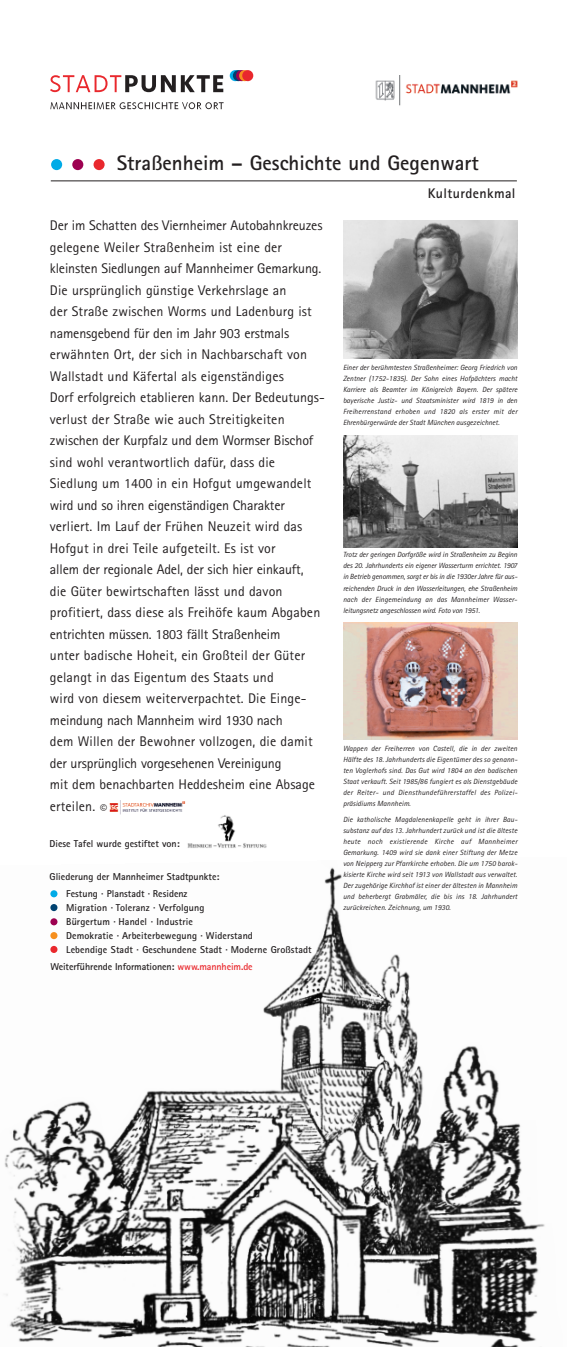
<style>
.page{position:relative;width:567px;height:1347px;background:#fff}
.page>*{position:absolute;margin:0;border:0;box-sizing:border-box;transform-origin:0 0}
.t1{font:700 21px "Rotis Sans Serif";color:#231f20}
.t2{font:14px/21.5px "Rotis Sans Serif";letter-spacing:.01em;color:#231f20}
.t3{font:700 14px "Rotis Sans Serif";letter-spacing:.025em;color:#231f20}
.t4{font:300 14px "Rotis Sans Serif";color:#231f20}
.t5{font:700 10px/14px "Rotis Sans Serif";letter-spacing:.01em;color:#231f20}
.t6{font:700 10px "Rotis Sans Serif";letter-spacing:-.01em;color:#231f20}
.t7{font:italic 7.5px/11px "Rotis Sans Serif";letter-spacing:.01em;color:#231f20}
.t8{font:italic 7.5px/11px "Rotis Sans Serif";letter-spacing:-.01em;color:#231f20}
.s1{color:#e9282d}
</style>
<div class="page">
<img style="left:4px;top:867px;width:541px;height:479px">
<svg style="left:230px;top:70px;width:11px;height:11px"></svg>
<svg style="left:233px;top:70px;width:11px;height:11px"></svg>
<svg style="left:236px;top:70px;width:11px;height:11px"></svg>
<div style="left:239px;top:70px;width:11px;height:11px;background:#f68f1e;border-radius:50%"></div>
<div style="left:242px;top:70px;width:11px;height:11px;background:#e9282d;border-radius:50%"></div>
<img style="left:375px;top:76px;width:143px;height:30px">
<svg style="left:50px;top:75px;width:173px;height:17px"></svg>
<svg style="left:50px;top:102px;width:174px;height:7px"></svg>
<img style="left:343px;top:622px;width:174px;height:117px">
<div style="left:50px;top:932px;width:7px;height:7px;background:#f68f1e;border-radius:50%"></div>
<div style="left:50px;top:946px;width:7px;height:7px;background:#e9282d;border-radius:50%"></div>
<div style="left:50px;top:918px;width:7px;height:7px;background:#9d0151;border-radius:50%"></div>
<div style="left:50px;top:904px;width:7px;height:7px;background:#004270;border-radius:50%"></div>
<div style="left:50px;top:890px;width:7px;height:7px;background:#00abe7;border-radius:50%"></div>
<hr style="left:51px;top:181px;width:466px;height:1px;background:#231f20">
<img style="left:109px;top:800px;width:77px;height:14px">
<div style="left:51px;top:159px;width:11px;height:11px;background:#00abe7;border-radius:50%"></div>
<div style="left:72px;top:159px;width:11px;height:11px;background:#9d0151;border-radius:50%"></div>
<div style="left:94px;top:159px;width:11px;height:11px;background:#e9282d;border-radius:50%"></div>
<img style="left:343px;top:221px;width:174px;height:138px">
<img style="left:343px;top:435px;width:174px;height:112px">
<img style="left:187px;top:815px;width:80px;height:33px">
<h1 class="t1" style="left:117px;top:155px;width:364px">Straßenheim – Geschichte und Gegenwart</h1>
<p class="t2" style="left:50px;top:216px;width:276px">Der im Schatten des Viernheimer Autobahnkreuzes gelegene Weiler Straßenheim ist eine der kleinsten Siedlungen auf Mannheimer Gemarkung.<br>Die ursprünglich günstige Verkehrslage an<br>der Straße zwischen Worms und Ladenburg ist namensgebend für den im Jahr 903 erstmals erwähnten Ort, der sich in Nachbarschaft von Wallstadt und Käfertal als eigenständiges<br>Dorf erfolgreich etablieren kann. Der Bedeutungs&shy;verlust der Straße wie auch Streitigkeiten zwischen der Kurpfalz und dem Wormser Bischof sind wohl verantwortlich dafür, dass die Siedlung um 1400 in ein Hofgut umgewandelt wird und so ihren eigenständigen Charakter verliert. Im Lauf der Frühen Neuzeit wird das Hofgut in drei Teile aufgeteilt. Es ist vor<br>allem der regionale Adel, der sich hier einkauft,<br>die Güter bewirtschaften lässt und davon profitiert, dass diese als Freihöfe kaum Abgaben entrichten müssen. 1803 fällt Straßenheim<br>unter badische Hoheit, ein Großteil der Güter gelangt in das Eigentum des Staats und<br>wird von diesem weiterverpachtet. Die Einge&shy;meindung nach Mannheim wird 1930 nach<br>dem Willen der Bewohner vollzogen, die damit der ursprünglich vorgesehenen Vereinigung<br>mit dem benachbarten Heddesheim eine Absage erteilen.</p>
<p class="t5" style="left:50px;top:838px;width:132px">Diese Tafel wurde gestiftet von:</p>
<p class="t4" style="left:100px;top:804px;width:8px">©</p>
<p class="t5" style="left:50px;top:871px;width:171px">Gliederung der Mannheimer Stadtpunkte:</p>
<p class="t5" style="left:66px;top:887px;width:247px">Festung · Planstadt · Residenz<br>Migration · Toleranz · Verfolgung<br>Bürgertum · Handel · Industrie<br>Demokratie · Arbeiterbewegung · Widerstand<br>Lebendige Stadt · Geschundene Stadt · Moderne Großstadt</p>
<p class="t6" style="left:50px;top:962px;width:204px">Weiterführende Informationen: <span class="s1">www.mannheim.de</span></p>
<p class="t3" style="left:428px;top:189px;width:89px">Kulturdenkmal</p>
<p class="t7" style="left:343px;top:363px;width:176px;text-align:justify">Einer der berühmtesten Straßenheimer: Georg Friedrich von Zentner (1752-1835). Der Sohn eines Hofpächters macht Karriere als Beamter im Königreich Bayern. Der spätere bayerische Justiz- und Staatsminister wird 1819 in den Freiherrenstand erhoben und 1820 als erster mit der Ehrenbürgerwürde der Stadt München ausgezeichnet.</p>
<p class="t8" style="left:343px;top:550px;width:176px">Trotz der geringen Dorfgröße wird in Straßenheim zu Beginn des 20. Jahrhunderts ein eigener Wasserturm errichtet. 1907 in Betrieb genommen, sorgt er bis in die 1930er Jahre für aus&shy;reichenden Druck in den Wasserleitungen, ehe Straßenheim nach der Eingemeindung an das Mannheimer Wasser&shy;leitungsnetz angeschlossen wird. Foto von 1951.</p>
<p class="t7" style="left:343px;top:743px;width:176px">Wappen der Freiherren von Castell, die in der zweiten Hälfte des 18. Jahrhunderts die Eigentümer des so genann&shy;ten Voglerhofs sind. Das Gut wird 1804 an den badischen Staat verkauft. Seit 1985/86 fungiert es als Dienstgebäude der Reiter- und Diensthundeführerstaffel des Polizei&shy;präsidiums Mannheim.</p>
<p class="t7" style="left:343px;top:815px;width:176px">Die katholische Magdalenenkapelle geht in ihrer Bau&shy;substanz auf das 13. Jahrhundert zurück und ist die älteste heute noch existierende Kirche auf Mannheimer Gemarkung. 1409 wird sie dank einer Stiftung der Metze von Neipperg zur Pfarrkirche erhoben. Die um 1750 barok&shy;kisierte Kirche wird seit 1913 von Wallstadt aus verwaltet.<br>Der zugehörige Kirchhof ist einer der ältesten in Mannheim und beherbergt Grabmäler, die bis ins 18. Jahrhundert zurückreichen. Zeichnung, um 1930.</p>
</div>
